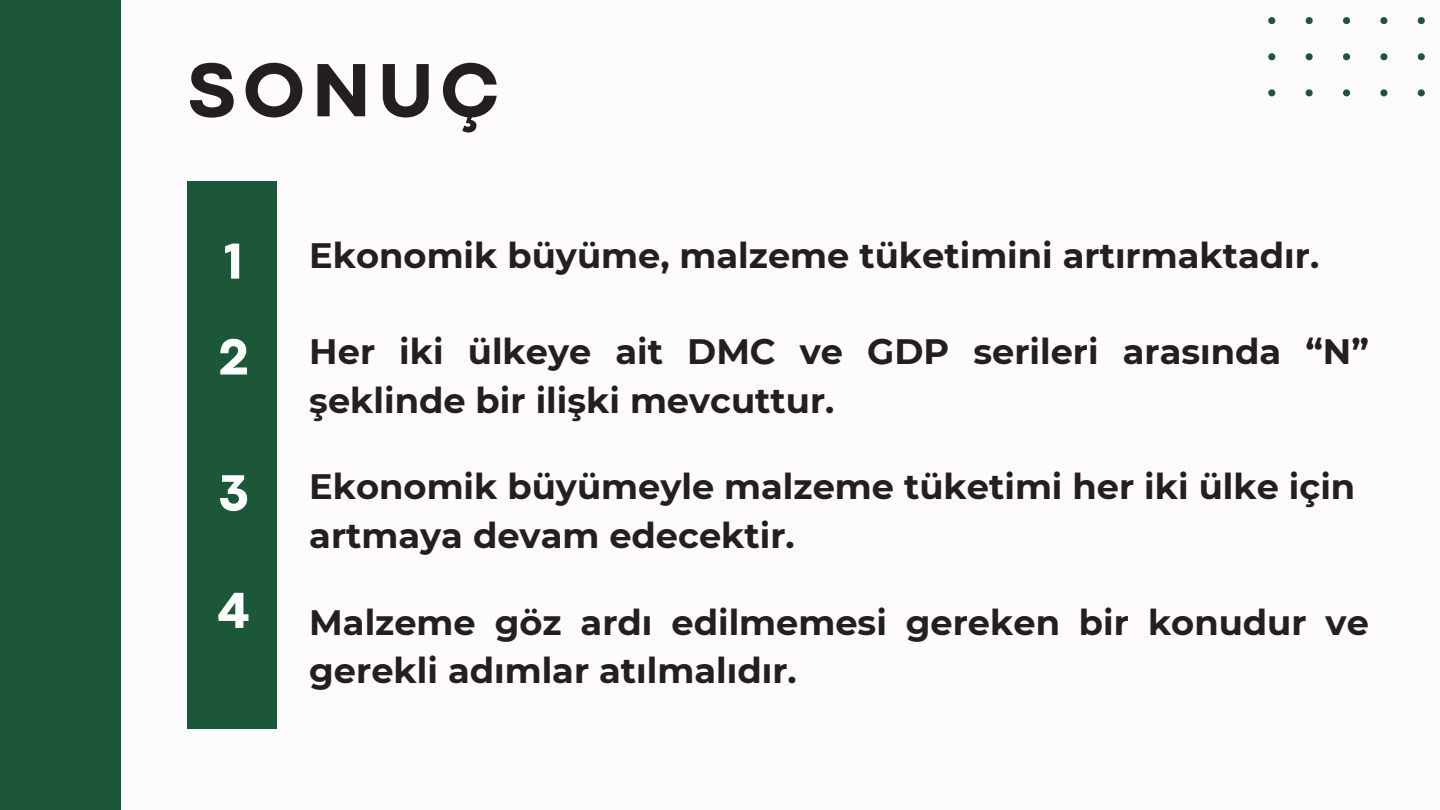
<style>
.page{position:relative;width:1440px;height:810px;background:#fdfbfb}
.page>*{position:absolute;margin:0;border:0;box-sizing:border-box;transform-origin:0 0}
.t1{font:800 78.7px "Codec Pro";letter-spacing:.1em;color:#231f20}
.t2{font:800 52.7px "Codec Pro";color:#fff}
.t3{font:700 35.2px/48.8px "Montserrat";color:#231f20}
</style>
<div class="page">
<div style="left:188px;top:181px;width:89px;height:548px;background:#1c5739"></div>
<div style="left:0;top:0;width:122px;height:810px;background:#1c5739"></div>
<svg style="left:1268px;top:17px;width:157px;height:79px"></svg>
<p class="t1" style="left:188px;top:62px;width:313px">SONUÇ</p>
<p class="t2" style="left:224px;top:242px;width:20px">1</p>
<p class="t3" style="left:309px;top:231px;width:1011px">Ekonomik büyüme, malzeme tüketimini artırmaktadır.</p>
<p class="t2" style="left:219px;top:338px;width:31px">2</p>
<p class="t3" style="left:309px;top:327px;width:1061px">Her iki ülkeye ait DMC ve GDP serileri arasında “N” şeklinde bir ilişki mevcuttur.</p>
<p class="t2" style="left:219px;top:474px;width:31px">3</p>
<p class="t3" style="left:309px;top:462px;width:1047px">Ekonomik büyümeyle malzeme tüketimi her iki ülke için artmaya devam edecektir.</p>
<p class="t2" style="left:218px;top:592px;width:33px">4</p>
<p class="t3" style="left:309px;top:598px;width:1061px">Malzeme göz ardı edilmemesi gereken bir konudur ve gerekli adımlar atılmalıdır.</p>
</div>
